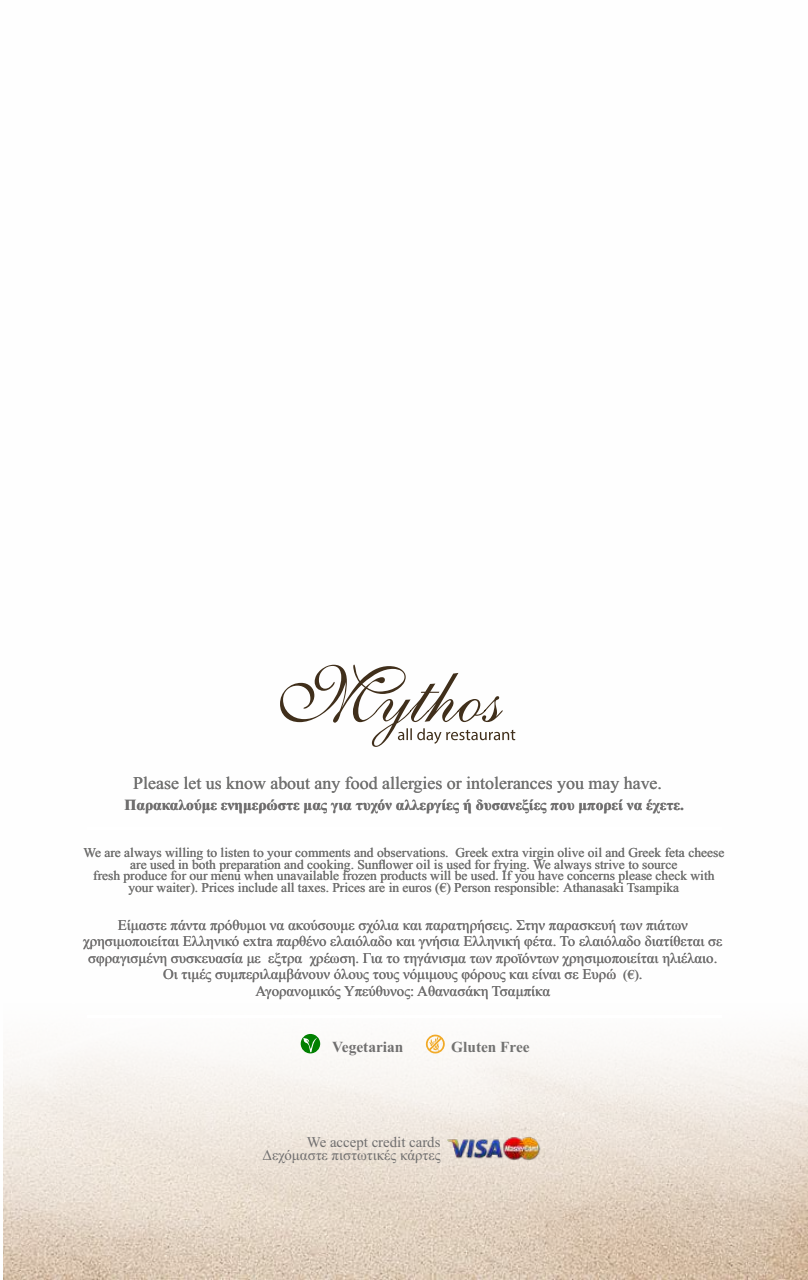
<style>
.page{position:relative;width:808px;height:1280px;background:#fff}
.page>*{position:absolute;margin:0;border:0;box-sizing:border-box;transform-origin:0 0}
.t1{font:17.85px "Times New Roman";color:#727271}
.t2{font:700 15.3px "Times New Roman";color:#706f6f}
.t3{font:700 15.3px "Times New Roman";color:#727271}
.t4{font:14.85px/16.5px "Times New Roman";color:#706f6f;text-align:right}
.t5{font:13.5px/12px "Times New Roman";color:#727271;text-align:center}
.s1{font-size:13.5px;color:#727271}
</style>
<div class="page">
<img style="left:4px;top:1033px;width:804px;height:247px">
<img style="left:447px;top:1136px;width:98px;height:26px">
<svg style="left:280px;top:665px;width:235px;height:82px"></svg>
<div style="left:301px;top:1034px;width:19px;height:19px;background:#008000;border-radius:50%"></div>
<svg style="left:303px;top:1038px;width:14px;height:14px"></svg>
<svg style="left:425px;top:1034px;width:20px;height:20px"></svg>
<p class="t1" style="left:133px;top:777px;width:530px">Please let us know about any food allergies or intolerances you may have.</p>
<p class="t2" style="left:124px;top:800px;width:561px">Παρακαλούμε ενημερώστε μας για τυχόν αλλεργίες ή δυσανεξίες που μπορεί να έχετε.</p>
<p class="t5" style="left:83px;top:847px;width:642px">We are always willing to listen to your comments and observations. Greek extra virgin olive oil and Greek feta cheese are used in both preparation and cooking. Sunflower oil is used for frying. We always strive to source<br>fresh produce for our menu when unavailable frozen products will be used. If you have concerns please check with your waiter). Prices include all taxes. Prices are in euros (€) Person responsible: Athanasaki Tsampika</p>
<p class="t4" style="left:83px;top:918px;width:641px;text-align:center">Είμαστε πάντα πρόθυμοι να ακούσουμε σχόλια και παρατηρήσεις. Στην παρασκευή των πιάτων χρησιμοποιείται Ελληνικό extra παρθένο ελαιόλαδο και γνήσια Ελληνική φέτα. Το ελαιόλαδο διατίθεται σε σφραγισμένη συσκευασία με εξτρα χρέωση. Για το τηγάνισμα των προϊόντων χρησιμοποιείται ηλιέλαιο.<br>Οι τιμές συμπεριλαμβάνουν όλους τους νόμιμους φόρους και είναι σε Ευρώ <span class="s1">(€)</span>.<br>Αγορανομικός Υπεύθυνος: Αθανασάκη Τσαμπίκα</p>
<p class="t2" style="left:332px;top:1041px;width:73px">Vegetarian</p>
<p class="t3" style="left:451px;top:1041px;width:80px">Gluten Free</p>
<p class="t4" style="left:262px;top:1137px;width:180px;line-height:12.8px">We accept credit cards<br>Δεχόμαστε πιστωτικές κάρτες</p>
</div>
